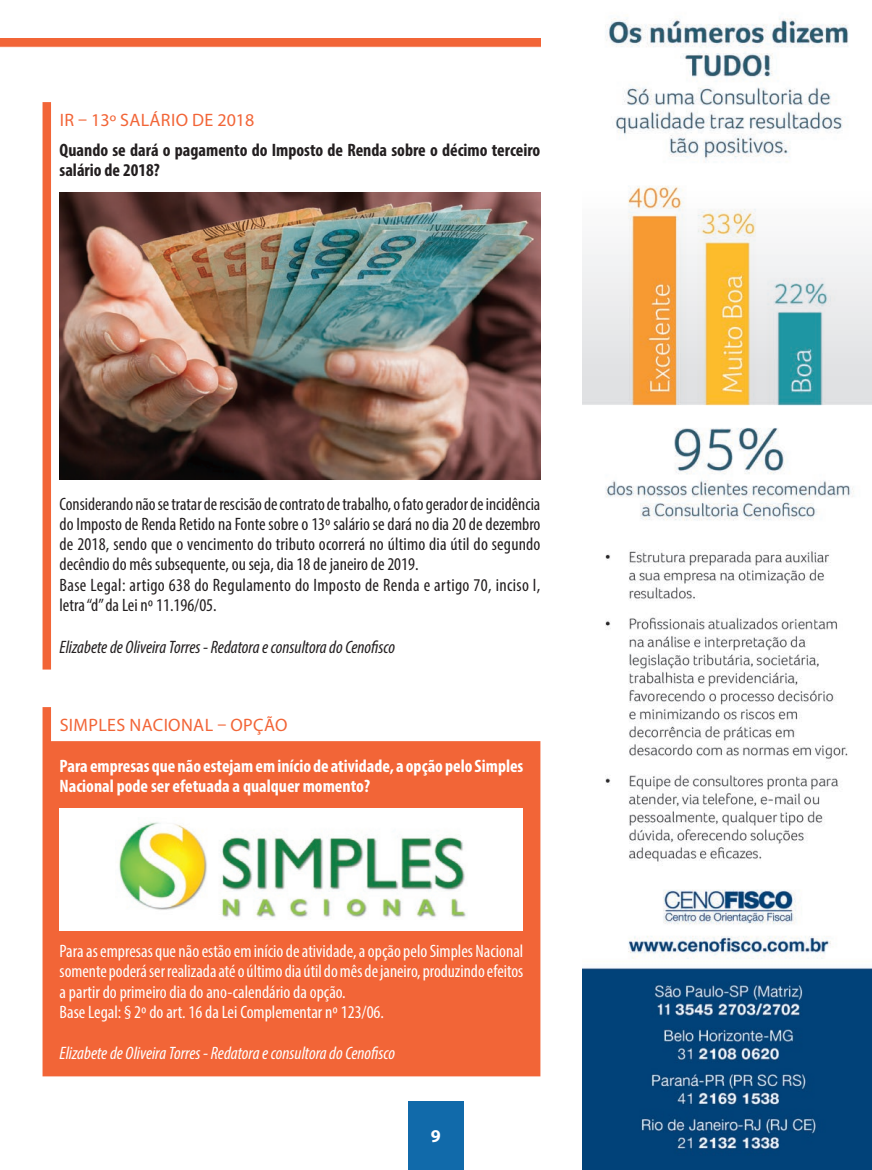
<style>
.page{position:relative;width:872px;height:1170px;background:#fff}
.page>*{position:absolute;margin:0;border:0;box-sizing:border-box;transform-origin:0 0}
.t1{font:condensed 18px/20.2px "Myriad Pro";color:#231f20}
.t2{font:condensed 18px/20.2px "Myriad Pro";color:#fff}
.t3{font:700 condensed 18px/20.2px "Myriad Pro";color:#fff}
.t4{font:700 condensed 18px/20.2px "Myriad Pro";color:#231f20}
.t5{font:italic condensed 18px "Myriad Pro";color:#231f20}
.t6{font:italic condensed 18px "Myriad Pro";color:#fff}
.t7{font:18px "Myriad Pro";letter-spacing:.02em;color:#f26537}
.t8{font:700 18px "Myriad Pro";color:#fff}
</style>
<div class="page">
<img style="left:0;top:38px;width:540px;height:243px">
<div style="left:408px;top:1101px;width:55px;height:68px;background:#116aaa"></div>
<img style="left:583px;top:17px;width:289px;height:1152px">
<div style="left:43px;top:102px;width:8px;height:567px;background:#f26537"></div>
<svg style="left:43px;top:707px;width:497px;height:369px;background:#f37951"></svg>
<div style="left:60px;top:808px;width:463px;height:123px;background:#fff"></div>
<img style="left:119px;top:822px;width:347px;height:96px">
<img style="left:60px;top:193px;width:480px;height:286px">
<p class="t7" style="left:60px;top:109px;width:196px">IR – 13º SALÁRIO DE 2018</p>
<p class="t4" style="left:60px;top:139px;width:482px">Quando se dará o pagamento do Imposto de Renda sobre o décimo terceiro salário de 2018?</p>
<p class="t1" style="left:60px;top:493px;width:482px">Considerando não se tratar de rescisão de contrato de trabalho, o fato gerador de incidência do Imposto de Renda Retido na Fonte sobre o 13º salário se dará no dia 20 de dezembro de 2018, sendo que o vencimento do tributo ocorrerá no último dia útil do segundo decêndio do mês subsequente, ou seja, dia 18 de janeiro de 2019.<br>Base Legal: artigo 638 do Regulamento do Imposto de Renda e artigo 70, inciso I, letra “d” da Lei nº 11.196/05.</p>
<p class="t5" style="left:60px;top:635px;width:337px">Elizabete de Oliveira Torres - Redatora e consultora do Cenofisco</p>
<p class="t7" style="left:60px;top:713px;width:229px">SIMPLES NACIONAL – OPÇÃO</p>
<p class="t3" style="left:60px;top:755px;width:465px">Para empresas que não estejam em início de atividade, a opção pelo Simples<br>Nacional pode ser efetuada a qualquer momento?</p>
<p class="t2" style="left:60px;top:940px;width:465px">Para as empresas que não estão em início de atividade, a opção pelo Simples Nacional somente poderá ser realizada até o último dia útil do mês de janeiro, produzindo efeitos a partir do primeiro dia do ano-calendário da opção.<br>Base Legal: § 2º do art. 16 da Lei Complementar nº 123/06.</p>
<p class="t6" style="left:60px;top:1042px;width:337px">Elizabete de Oliveira Torres - Redatora e consultora do Cenofisco</p>
<p class="t8" style="left:431px;top:1124px;width:11px">9</p>
</div>
